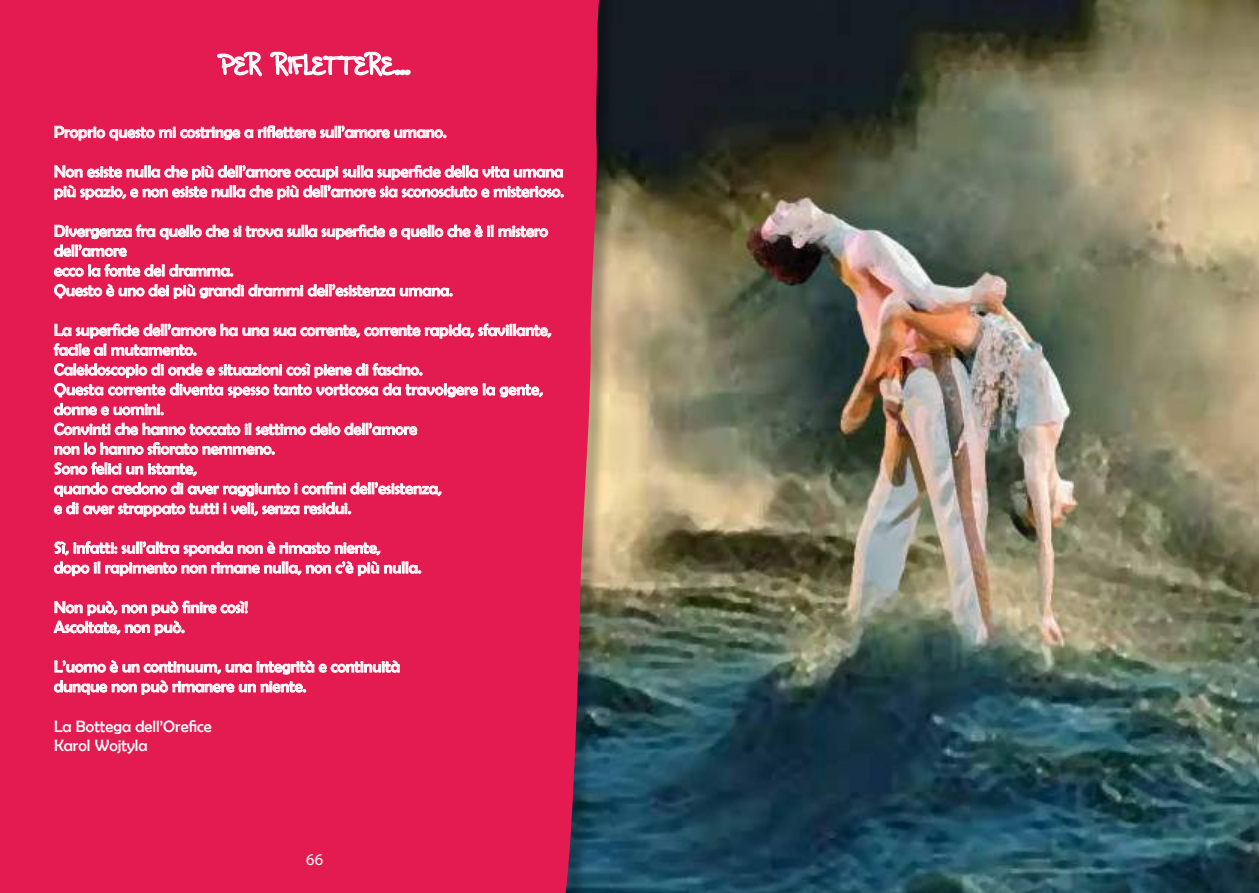
<style>
.page{position:relative;width:1259px;height:893px;background:#fff}
.page>*{position:absolute;margin:0;border:0;box-sizing:border-box;transform-origin:0 0}
.t1{font:27px "A Enigma Scrawl 4 BRK";color:#fff}
.t2{font:16.5px/19.8px "Berlin Sans FB";color:#fff}
.t3{font:16.5px "Myriad Pro";color:#fff}
</style>
<div class="page">
<img style="left:622px;top:0;width:637px;height:893px">
<div style="left:0;top:0;width:622px;height:893px;background:#000;opacity:.27"></div>
<div style="left:0;top:0;width:603px;height:893px;background:#e31b51"></div>
<svg style="left:216px;top:51px;width:47px;height:28px"></svg>
<svg style="left:269px;top:51px;width:143px;height:28px;background:#eb5e84"></svg>
<svg style="left:53px;top:101px;width:511px;height:617px;background:#e53363"></svg>
<h1 class="t1" style="left:219px;top:49px;width:192px">PER RIFLETTERE...</h1>
<p class="t2" style="left:54px;top:122px;width:394px">Proprio questo mi costringe a riflettere sull’amore umano.</p>
<p class="t2" style="left:54px;top:161px;width:511px">Non esiste nulla che più dell’amore occupi sulla superficie della vita umana più spazio, e non esiste nulla che più dell’amore sia sconosciuto e misterioso.</p>
<p class="t2" style="left:54px;top:221px;width:495px">Divergenza fra quello che si trova sulla superficie e quello che è il mistero dell’amore<br>ecco la fonte del dramma.<br>Questo è uno dei più grandi drammi dell’esistenza umana.</p>
<p class="t2" style="left:54px;top:320px;width:499px">La superficie dell’amore ha una sua corrente, corrente rapida, sfavillante, facile al mutamento.<br>Caleidoscopio di onde e situazioni così piene di fascino.<br>Questa corrente diventa spesso tanto vorticosa da travolgere la gente, donne e uomini.<br>Convinti che hanno toccato il settimo cielo dell’amore<br>non lo hanno sfiorato nemmeno.<br>Sono felici un istante,<br>quando credono di aver raggiunto i confini dell’esistenza,<br>e di aver strappato tutti i veli, senza residui.</p>
<p class="t2" style="left:54px;top:538px;width:369px">Sì, infatti: sull’altra sponda non è rimasto niente,<br>dopo il rapimento non rimane nulla, non c’è più nulla.</p>
<p class="t2" style="left:54px;top:597px;width:196px">Non può, non può finire così!<br>Ascoltate, non può.</p>
<p class="t2" style="left:54px;top:656px;width:347px">L’uomo è un continuum, una integrità e continuità dunque non può rimanere un niente.</p>
<p class="t2" style="left:54px;top:716px;width:159px">La Bottega dell’Orefice<br>Karol Wojtyla</p>
<p class="t3" style="left:306px;top:849px;width:18px">66</p>
</div>
